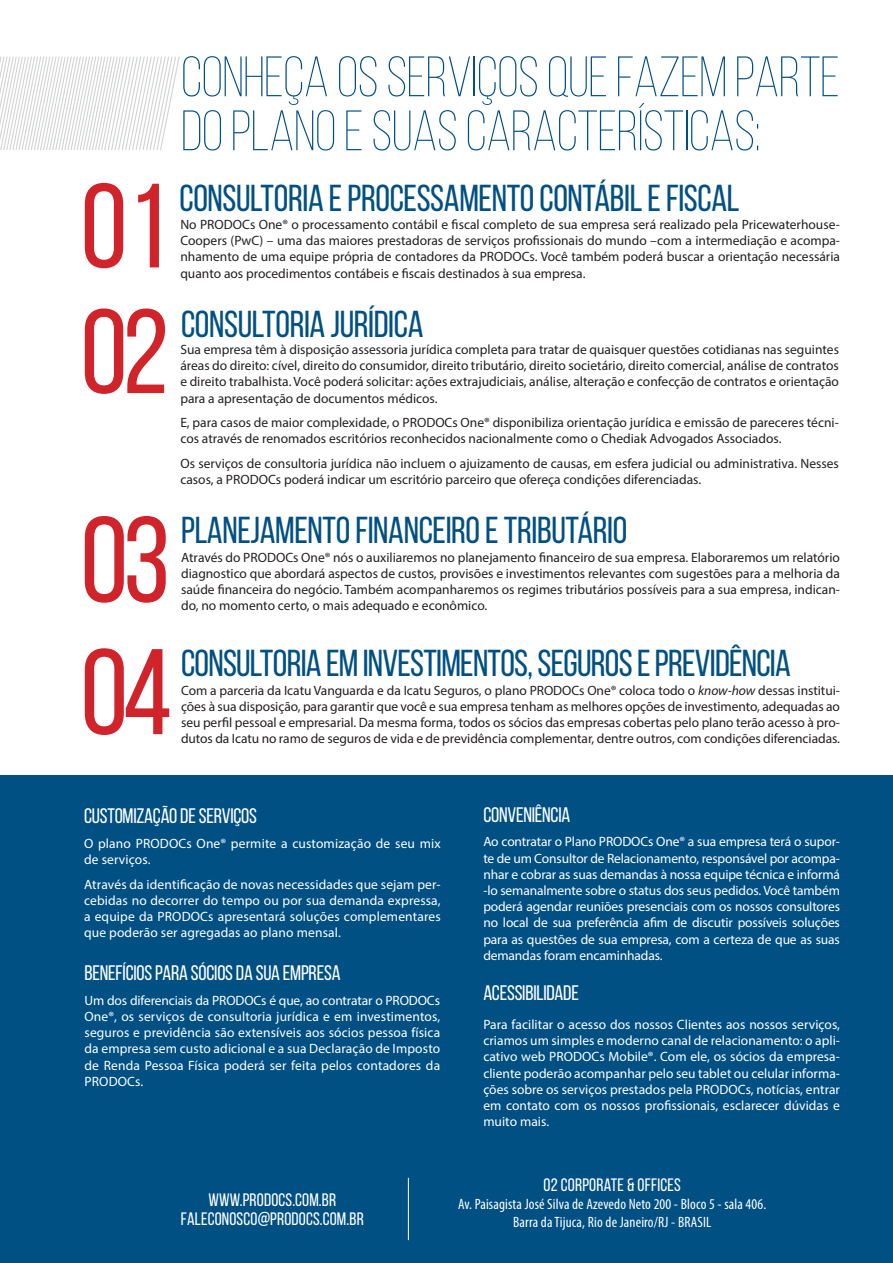
<style>
.page{position:relative;width:893px;height:1263px;background:#fff}
.page>*{position:absolute;margin:0;border:0;box-sizing:border-box;transform-origin:0 0}
.t1{font:300 56.85px/54px "Bebas Neue";letter-spacing:-.01em;color:#015084}
.t2{font:37.5px "Bebas Neue";letter-spacing:-.01em;color:#015084}
.t3{font:21px "Bebas Neue";letter-spacing:-.01em;color:#fff}
.t4{font:18px/19.5px "Bebas Neue";letter-spacing:.01em;color:#fff;text-align:center}
.t5{font:condensed 15px/18px "Myriad Pro";letter-spacing:.01em;color:#fff;text-align:center}
.t6{font:13.5px/16.2px "Myriad Pro";color:#231f20;text-align:justify}
.t7{font:13.5px/16.2px "Myriad Pro";letter-spacing:.01em;color:#fff;text-align:justify}
.s1{font-style:italic}
</style>
<div class="page">
<div style="left:0;top:775px;width:893px;height:488px;background:#015084"></div>
<svg style="left:85px;top:648px;width:84px;height:87px"></svg>
<svg style="left:85px;top:516px;width:81px;height:87px"></svg>
<svg style="left:85px;top:308px;width:80px;height:86px"></svg>
<svg style="left:85px;top:183px;width:74px;height:85px"></svg>
<svg style="left:0;top:56px;width:180px;height:94px"></svg>
<hr style="left:408px;top:1178px;width:1px;height:62px;background:#fff">
<h1 class="t1" style="left:181px;top:49px;width:660px">CONHEÇA OS SERVIÇOS QUE FAZEM PARTE<br>DO PLANO E SUAS CARACTERÍSTICAS:</h1>
<h2 class="t2" style="left:179px;top:178px;width:561px">CONSULTORIA E PROCESSAMENTO CONTÁBIL E FISCAL</h2>
<p class="t6" style="left:180px;top:216px;width:661px">No PRODOCs One® o processamento contábil e fiscal completo de sua empresa será realizado pela Pricewaterhouse-Coopers (PwC) – uma das maiores prestadoras de serviços profissionais do mundo –com a intermediação e acompa&shy;nhamento de uma equipe própria de contadores da PRODOCs. Você também poderá buscar a orientação necessária quanto aos procedimentos contábeis e fiscais destinados à sua empresa.</p>
<h2 class="t2" style="left:181px;top:303px;width:244px">CONSULTORIA JURÍDICA</h2>
<p class="t6" style="left:180px;top:341px;width:660px">Sua empresa têm à disposição assessoria jurídica completa para tratar de quaisquer questões cotidianas nas seguintes áreas do direito: cível, direito do consumidor, direito tributário, direito societário, direito comercial, análise de contratos e direito trabalhista. Você poderá solicitar: ações extrajudiciais, análise, alteração e confecção de contratos e orientação para a apresentação de documentos médicos.</p>
<p class="t6" style="left:180px;top:414px;width:660px">E, para casos de maior complexidade, o PRODOCs One® disponibiliza orientação jurídica e emissão de pareceres técni&shy;cos através de renomados escritórios reconhecidos nacionalmente como o Chediak Advogados Associados.</p>
<p class="t6" style="left:180px;top:455px;width:660px">Os serviços de consultoria jurídica não incluem o ajuizamento de causas, em esfera judicial ou administrativa. Nesses casos, a PRODOCs poderá indicar um escritório parceiro que ofereça condições diferenciadas.</p>
<h2 class="t2" style="left:181px;top:510px;width:448px">PLANEJAMENTO FINANCEIRO E TRIBUTÁRIO</h2>
<p class="t6" style="left:181px;top:549px;width:660px">Através do PRODOCs One® nós o auxiliaremos no planejamento financeiro de sua empresa. Elaboraremos um relatório diagnostico que abordará aspectos de custos, provisões e investimentos relevantes com sugestões para a melhoria da saúde financeira do negócio. Também acompanharemos os regimes tributários possíveis para a sua empresa, indican&shy;do, no momento certo, o mais adequado e econômico.</p>
<h2 class="t2" style="left:181px;top:643px;width:611px">CONSULTORIA EM INVESTIMENTOS, SEGUROS E PREVIDÊNCIA</h2>
<p class="t6" style="left:181px;top:682px;width:660px">Com a parceria da Icatu Vanguarda e da Icatu Seguros, o plano PRODOCs One® coloca todo o <span class="s1">know-how</span> dessas institui&shy;ções à sua disposição, para garantir que você e sua empresa tenham as melhores opções de investimento, adequadas ao seu perfil pessoal e empresarial. Da mesma forma, todos os sócios das empresas cobertas pelo plano terão acesso à pro&shy;dutos da Icatu no ramo de seguros de vida e de previdência complementar, dentre outros, com condições diferenciadas.</p>
<h3 class="t3" style="left:84px;top:804px;width:174px">CUSTOMIZAÇÃO DE SERVIÇOS</h3>
<p class="t7" style="left:84px;top:835px;width:358px">O plano PRODOCs One® permite a customização de seu mix de serviços.</p>
<p class="t7" style="left:84px;top:876px;width:358px">Através da identificação de novas necessidades que sejam per&shy;cebidas no decorrer do tempo ou por sua demanda expressa, a equipe da PRODOCs apresentará soluções complementares que poderão ser agregadas ao plano mensal.</p>
<h3 class="t3" style="left:85px;top:961px;width:257px">BENEFÍCIOS PARA SÓCIOS DA SUA EMPRESA</h3>
<p class="t7" style="left:85px;top:992px;width:357px">Um dos diferenciais da PRODOCs é que, ao contratar o PRODOCs One®, os serviços de consultoria jurídica e em investimentos, seguros e previdência são extensíveis aos sócios pessoa física da empresa sem custo adicional e a sua Declaração de Imposto de Renda Pessoa Física poderá ser feita pelos contadores da PRODOCs.</p>
<h3 class="t3" style="left:483px;top:803px;width:88px">CONVENIÊNCIA</h3>
<p class="t7" style="left:483px;top:833px;width:358px">Ao contratar o Plano PRODOCs One® a sua empresa terá o supor&shy;te de um Consultor de Relacionamento, responsável por acompa&shy;nhar e cobrar as suas demandas à nossa equipe técnica e informá -lo semanalmente sobre o status dos seus pedidos. Você também poderá agendar reuniões presenciais com os nossos consultores no local de sua preferência afim de discutir possíveis soluções para as questões de sua empresa, com a certeza de que as suas demandas foram encaminhadas.</p>
<h3 class="t3" style="left:483px;top:981px;width:97px">ACESSIBILIDADE</h3>
<p class="t7" style="left:483px;top:1016px;width:358px">Para facilitar o acesso dos nossos Clientes aos nossos serviços, criamos um simples e moderno canal de relacionamento: o apli&shy;cativo web PRODOCs Mobile®. Com ele, os sócios da empresa&shy;cliente poderão acompanhar pelo seu tablet ou celular informa&shy;ções sobre os serviços prestados pela PRODOCs, notícias, entrar em contato com os nossos profissionais, esclarecer dúvidas e muito mais.</p>
<h3 class="t4" style="left:181px;top:1190px;width:184px">WWW.PRODOCS.COM.BR<br>FALECONOSCO@PRODOCS.COM.BR</h3>
<h3 class="t4" style="left:544px;top:1175px;width:139px">O2 CORPORATE &amp; OFFICES</h3>
<p class="t5" style="left:458px;top:1195px;width:310px">Av. Paisagista José Silva de Azevedo Neto 200 - Bloco 5 - sala 406.<br>Barra da Tijuca, Rio de Janeiro/RJ - BRASIL</p>
</div>
